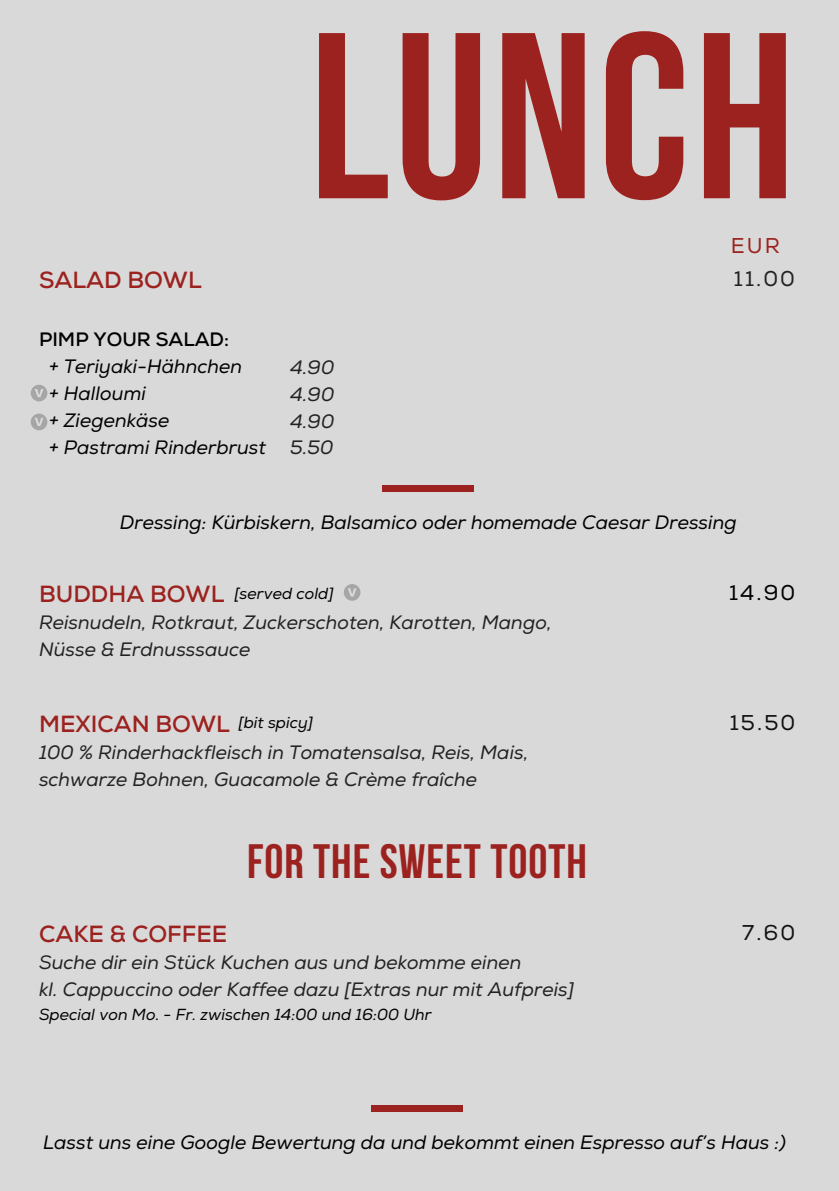
<style>
.page{position:relative;width:839px;height:1191px;background:#fff}
.page>*{position:absolute;margin:0;border:0;box-sizing:border-box;transform-origin:0 0}
.t1{font:700 236px "Bebas Neue";letter-spacing:.02em;color:#9c221f}
.t2{font:700 48px "Bebas Neue";letter-spacing:.02em;color:#9c221f}
.t3{font:700 23.4px "Nexa";color:#9c221f}
.t4{font:21.4px "Nexa";color:#111012}
.t5{font:21.4px "Nexa";color:#222}
.t6{font:21.4px "Nexa";color:#000}
.t7{font:21.4px "Nexa";color:#9c221f}
.t8{font:italic 19.4px/27px "Nexa";color:#222}
.t9{font:italic 19.4px/27px "Nexa";color:#000}
.t10{font:700 19.4px "Nexa";color:#000}
.t11{font:italic 16px "Nexa";color:#000}
</style>
<div class="page">
<div style="left:0;top:0;width:838px;height:1191px;background:#d9d9d9"></div>
<div style="left:382px;top:486px;width:92px;height:6px;background:#9c221f"></div>
<svg style="left:344px;top:584px;width:16px;height:17px"></svg>
<svg style="left:31px;top:385px;width:16px;height:16px"></svg>
<svg style="left:31px;top:414px;width:16px;height:16px"></svg>
<div style="left:371px;top:1106px;width:92px;height:6px;background:#9c221f"></div>
<h1 class="t1" style="left:309px;top:-12px;width:487px">LUNCH</h1>
<p class="t7" style="left:730px;top:233px;width:51px">EUR</p>
<p class="t3" style="left:39px;top:265px;width:164px">SALAD BOWL</p>
<p class="t5" style="left:733px;top:265px;width:63px">11.00</p>
<p class="t10" style="left:39px;top:327px;width:191px">PIMP YOUR SALAD:</p>
<p class="t9" style="left:49px;top:353px;width:218px">+ Teriyaki-Hähnchen<br>+ Halloumi<br>+ Ziegenkäse<br>+ Pastrami Rinderbrust</p>
<p class="t8" style="left:290px;top:354px;width:46px;text-align:justify">4.90<br>4.90<br>4.90</p>
<p class="t8" style="left:290px;top:434px;width:45px">5.50</p>
<p class="t9" style="left:120px;top:509px;width:618px">Dressing: Kürbiskern, Balsamico oder homemade Caesar Dressing</p>
<p class="t11" style="left:234px;top:584px;width:101px">[served cold]</p>
<p class="t6" style="left:729px;top:580px;width:68px">14.90</p>
<p class="t3" style="left:39px;top:579px;width:187px">BUDDHA BOWL</p>
<p class="t8" style="left:39px;top:610px;width:514px">Reisnudeln, Rotkraut, Zuckerschoten, Karotten, Mango,<br>Nüsse &amp; Erdnusssauce</p>
<p class="t11" style="left:238px;top:713px;width:76px">[bit spicy]</p>
<p class="t4" style="left:729px;top:709px;width:67px">15.50</p>
<p class="t3" style="left:39px;top:709px;width:192px">MEXICAN BOWL</p>
<p class="t8" style="left:39px;top:739px;width:490px">100 % Rinderhackfleisch in Tomatensalsa, Reis, Mais, schwarze Bohnen, Guacamole &amp; Crème fraîche</p>
<h2 class="t2" style="left:247px;top:835px;width:341px">FOR THE SWEET TOOTH</h2>
<p class="t3" style="left:39px;top:919px;width:190px">CAKE &amp; COFFEE</p>
<p class="t8" style="left:39px;top:950px;width:536px">Suche dir ein Stück Kuchen aus und bekomme einen<br>kl. Cappuccino oder Kaffee dazu [Extras nur mit Aufpreis]</p>
<p class="t11" style="left:39px;top:1004px;width:394px">Special von Mo. - Fr. zwischen 14:00 und 16:00 Uhr</p>
<p class="t4" style="left:742px;top:920px;width:55px">7.60</p>
<p class="t9" style="left:43px;top:1129px;width:744px">Lasst uns eine Google Bewertung da und bekommt einen Espresso auf’s Haus :)</p>
</div>
